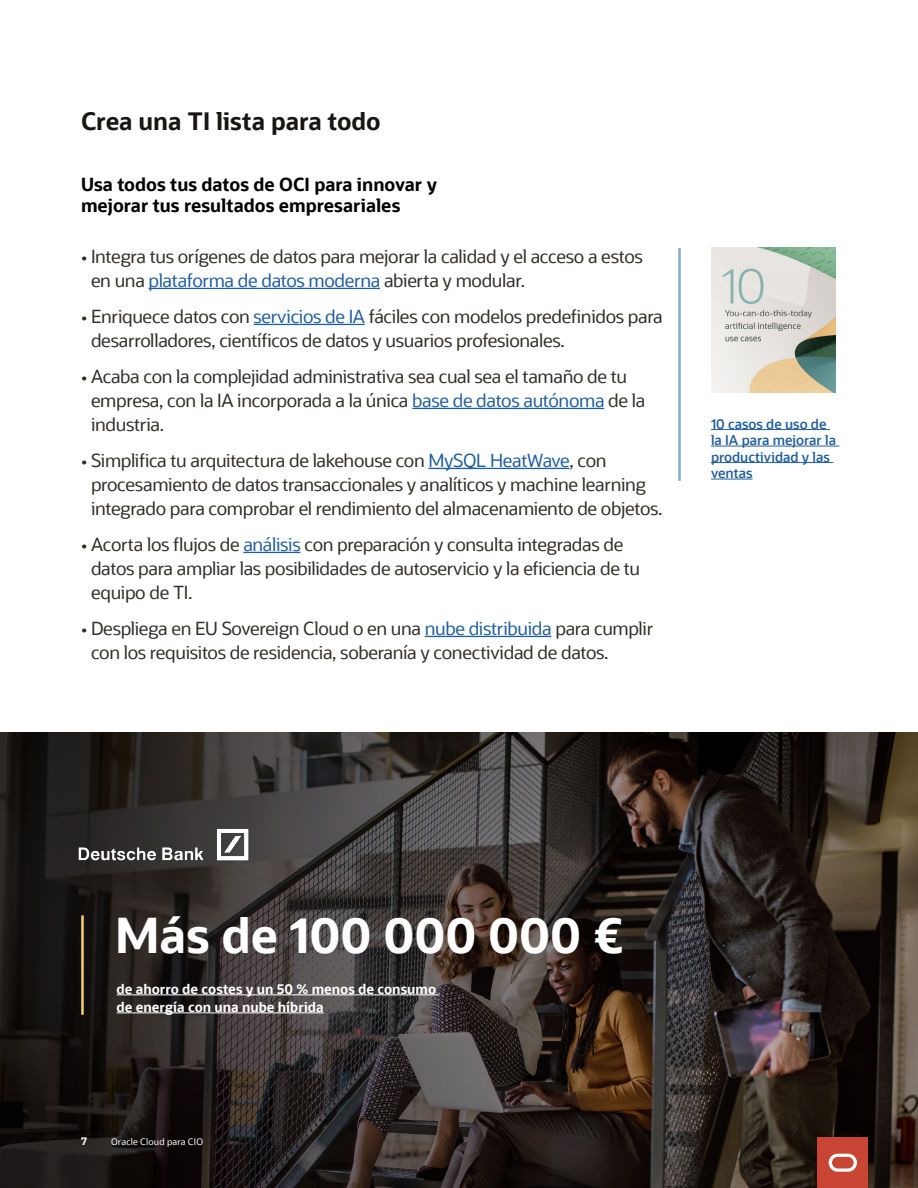
<style>
.page{position:relative;width:918px;height:1188px;background:#fff}
.page>*{position:absolute;margin:0;border:0;box-sizing:border-box;transform-origin:0 0}
.Component_Small_Stat{font:700 48px "Oracle Sans";color:#fff}
.A__Subhead_chapters{font:700 24px "Oracle Sans";color:#171615}
.A___Bullets_copy{font:18px/24px "Oracle Sans";letter-spacing:-.02em;color:#312d2a}
.A___Bullets_Header{font:700 18px/21px "Oracle Sans";color:#000}
.Component_Body_Bold{font:700 13.5px/18px "Oracle Sans";color:#fff}
.t1{font:600 13.5px/16.5px "Oracle Sans";color:#215e9e}
.t2{font:700 10.5px "Oracle Sans";color:#fff}
.t3{font:9px "Oracle Sans";letter-spacing:.025em;color:#fff}
.s1{color:#215e9e}
</style>
<div class="page">
<hr style="left:149px;top:288px;width:231px;height:1px;background:#215e9e">
<hr style="left:254px;top:324px;width:111px;height:1px;background:#215e9e">
<hr style="left:412px;top:408px;width:192px;height:1px;background:#215e9e">
<hr style="left:428px;top:468px;width:142px;height:1px;background:#215e9e">
<hr style="left:243px;top:552px;width:57px;height:1px;background:#215e9e">
<hr style="left:425px;top:636px;width:126px;height:1px;background:#215e9e">
<hr style="left:678px;top:248px;width:3px;height:233px;background:#82b2c3">
<svg style="left:0;top:732px;width:918px;height:456px;background:#322b27"></svg>
<img style="left:76px;top:758px;width:174px;height:174px">
<hr style="left:81px;top:915px;width:3px;height:100px;background:#f0cc71">
<hr style="left:117px;top:994px;width:323px;height:1px;background:#fff">
<hr style="left:117px;top:1012px;width:207px;height:1px;background:#fff">
<hr style="left:711px;top:429px;width:119px;height:1px;background:#215e9e">
<hr style="left:711px;top:446px;width:128px;height:1px;background:#215e9e">
<hr style="left:711px;top:462px;width:122px;height:1px;background:#215e9e">
<hr style="left:711px;top:479px;width:42px;height:1px;background:#215e9e">
<img style="left:711px;top:247px;width:124px;height:146px">
<div style="left:818px;top:1137px;width:50px;height:51px;background:#c84534"></div>
<svg style="left:829px;top:1154px;width:28px;height:18px"></svg>
<p class="A__Subhead_chapters" style="left:81px;top:106px;width:301px">Crea una TI lista para todo</p>
<p class="A___Bullets_Header" style="left:81px;top:175px;width:357px">Usa todos tus datos de OCI para innovar y mejorar tus resultados empresariales</p>
<p class="A___Bullets_copy" style="left:91px;top:245px;width:553px;text-indent:-10px">• Integra tus orígenes de datos para mejorar la calidad y el acceso a estos en una <span class="s1">plataforma de datos moderna</span> abierta y modular.</p>
<p class="A___Bullets_copy" style="left:91px;top:305px;width:573px;text-indent:-10px">• Enriquece datos con <span class="s1">servicios de IA</span> fáciles con modelos predefinidos para desarrolladores, científicos de datos y usuarios profesionales.</p>
<p class="A___Bullets_copy" style="left:91px;top:365px;width:556px;text-indent:-10px">• Acaba con la complejidad administrativa sea cual sea el tamaño de tu empresa, con la IA incorporada a la única <span class="s1">base de datos autónoma</span> de la industria.</p>
<p class="A___Bullets_copy" style="left:91px;top:449px;width:573px;text-indent:-10px">• Simplifica tu arquitectura de lakehouse con <span class="s1">MySQL HeatWave</span>, con procesamiento de datos transaccionales y analíticos y machine learning integrado para comprobar el rendimiento del almacenamiento de objetos.</p>
<p class="A___Bullets_copy" style="left:91px;top:533px;width:551px;text-indent:-10px">• Acorta los flujos de <span class="s1">análisis</span> con preparación y consulta integradas de datos para ampliar las posibilidades de autoservicio y la eficiencia de tu equipo de TI.</p>
<p class="A___Bullets_copy" style="left:91px;top:617px;width:564px;text-indent:-10px">• Despliega en EU Sovereign Cloud o en una <span class="s1">nube distribuida</span> para cumplir con los requisitos de residencia, soberanía y conectividad de datos.</p>
<p class="t1" style="left:711px;top:416px;width:127px">10 casos de uso de la IA para mejorar la productividad y las ventas</p>
<p class="Component_Small_Stat" style="left:115px;top:906px;width:510px">Más de 100 000 000 €</p>
<p class="Component_Body_Bold" style="left:117px;top:980px;width:321px">de ahorro de costes y un 50 % menos de consumo de energía con una nube híbrida</p>
<p class="t2" style="left:81px;top:1135px;width:7px">7</p>
<p class="t3" style="left:111px;top:1137px;width:94px">Oracle Cloud para CIO</p>
</div>
